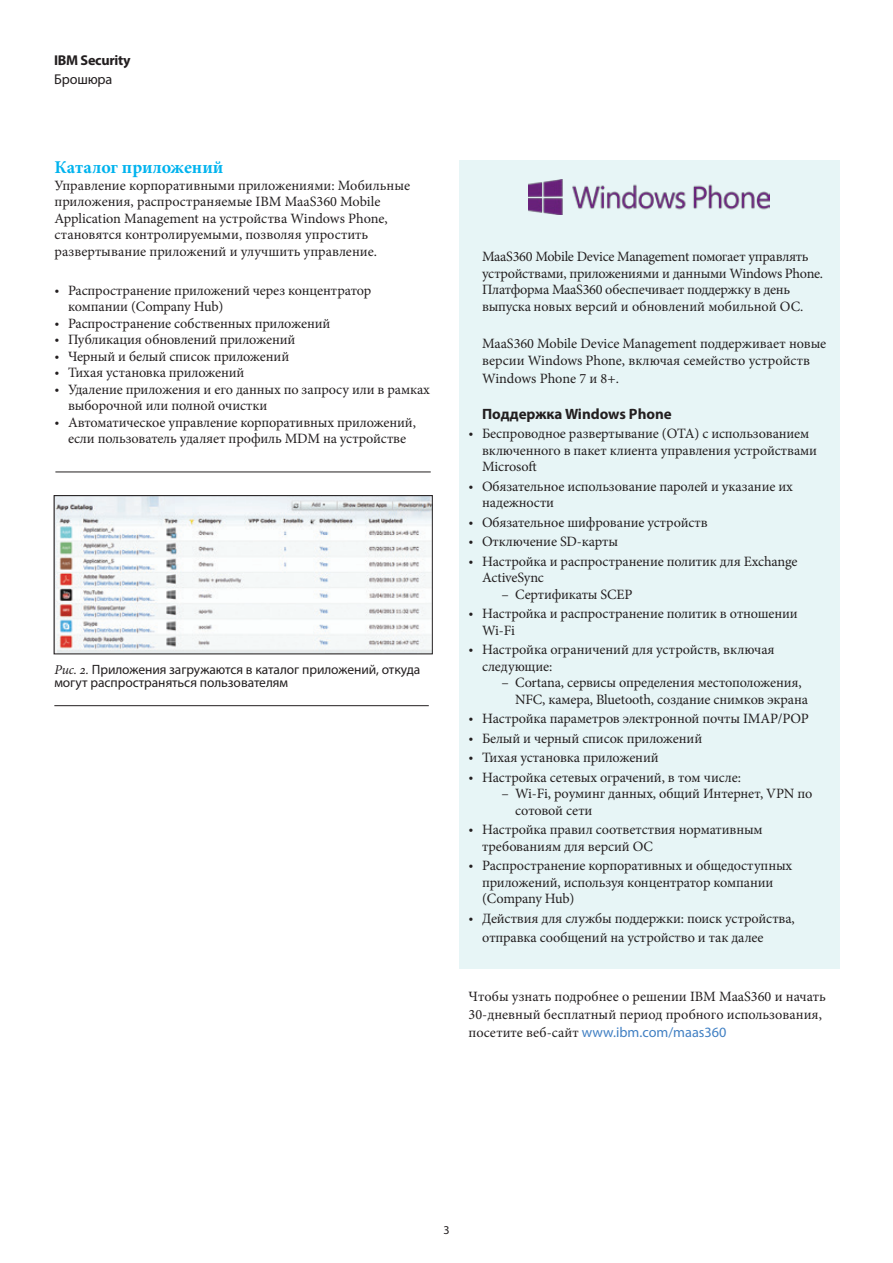
<style>
.page{position:relative;width:893px;height:1263px;background:#fff}
.page>*{position:absolute;margin:0;border:0;box-sizing:border-box;transform-origin:0 0}
._2A_head__color{font:700 18px "Minion Pro";letter-spacing:-.005em;color:#00b3ee}
._2B_sub_head_1__colo{font:700 15px "Myriad Pro";color:#231f20}
._2D_body_bulleted_1{font:14.25px/16.5px "Minion Pro";letter-spacing:-.01em;color:#231f20}
._2C_body{font:14.25px/16.5px "Minion Pro";color:#231f20}
._2A_head__color-2{font:14.25px/16.5px "Minion Pro";letter-spacing:-.02em;color:#231f20}
._2D_body_bulleted_2{font:14.25px/16.5px "Minion Pro";letter-spacing:-.01em;color:#231f20}
._0A_business_unit{font:700 14.25px "Myriad Pro";letter-spacing:-.02em;color:#231f20}
._0A_collateral_type{font:14.25px "Myriad Pro";letter-spacing:-.01em;color:#231f20}
._2E_figure_caption_w{font:13.5px/13.5px "Myriad Pro";letter-spacing:-.005em;color:#231f20}
._0B_industry_area{font:12px "Myriad Pro";color:#231f20}
.s1{font-family:"Janson Text LT Std";font-size:9.75px}
.s2{font-family:"Minion Pro";font-style:italic}
.s3{font-family:"Myriad Pro";color:#4180c3}
</style>
<div class="page">
<div style="left:459px;top:160px;width:380px;height:808px;background:#e7f5f6"></div>
<hr style="left:55px;top:472px;width:376px;height:1px;background:#231f20">
<hr style="left:54px;top:705px;width:375px;height:1px;background:#231f20">
<img style="left:56px;top:497px;width:375px;height:155px">
<div style="left:54px;top:495px;width:379px;height:159px;border:1px solid #231f20"></div>
<img style="left:529px;top:180px;width:240px;height:34px">
<p class="_0A_business_unit" style="left:54px;top:51px;width:78px">IBM Security</p>
<p class="_0A_collateral_type" style="left:54px;top:70px;width:60px">Брошюра</p>
<p class="_2A_head__color" style="left:55px;top:155px;width:170px">Каталог приложений</p>
<p class="_2C_body" style="left:55px;top:177px;width:357px">Управление корпоративными приложениями: Мобильные приложения, распространяемые IBM MaaS360 Mobile Application Management на устройства Windows Phone, становятся контролируемыми, позволяя упростить развертывание приложений и улучшить управление.</p>
<p class="_2D_body_bulleted_1" style="left:68px;top:282px;width:305px;text-indent:-14px"><span class="s1">•</span> Распространение приложений через концентратор компании (Company Hub)</p>
<p class="_2D_body_bulleted_1" style="left:55px;top:315px;width:277px"><span class="s1">•</span> Распространение собственных приложений</p>
<p class="_2D_body_bulleted_1" style="left:55px;top:331px;width:242px"><span class="s1">•</span> Публикация обновлений приложений</p>
<p class="_2D_body_bulleted_1" style="left:55px;top:348px;width:236px"><span class="s1">•</span> Черный и белый список приложений</p>
<p class="_2D_body_bulleted_1" style="left:55px;top:364px;width:192px"><span class="s1">•</span> Тихая установка приложений</p>
<p class="_2D_body_bulleted_1" style="left:68px;top:381px;width:363px;text-indent:-14px"><span class="s1">•</span> Удаление приложения и его данных по запросу или в рамках выборочной или полной очистки</p>
<p class="_2D_body_bulleted_1" style="left:55px;top:414px;width:363px;text-align:center"><span class="s1">•</span> Автоматическое управление корпоративных приложений, если пользователь удаляет профиль MDM на устройстве</p>
<p class="_2E_figure_caption_w" style="left:54px;top:662px;width:368px"><span class="s2">Рис. 2.</span> Приложения загружаются в каталог приложений, откуда могут распространяться пользователям</p>
<p class="_2A_head__color-2" style="left:482px;top:249px;width:342px">MaaS360 Mobile Device Management помогает управлять устройствами, приложениями и данными Windows Phone.<br>Платформа MaaS360 обеспечивает поддержку в день выпуска новых версий и обновлений мобильной ОС.</p>
<p class="_2C_body" style="left:482px;top:335px;width:346px;line-height:17.1px">MaaS360 Mobile Device Management поддерживает новые версии Windows Phone, включая семейство устройств<br>Windows Phone 7 и 8+.</p>
<p class="_2B_sub_head_1__colo" style="left:482px;top:404px;width:191px">Поддержка Windows Phone</p>
<p class="_2D_body_bulleted_1" style="left:482px;top:425px;width:336px;text-indent:-14px"><span class="s1">•</span> Беспроводное развертывание (OTA) с использованием включенного в пакет клиента управления устройствами<br>Microsoft</p>
<p class="_2D_body_bulleted_1" style="left:482px;top:478px;width:312px;text-indent:-14px"><span class="s1">•</span> Обязательное использование паролей и указание их надежности</p>
<p class="_2D_body_bulleted_1" style="left:469px;top:514px;width:240px"><span class="s1">•</span> Обязательное шифрование устройств</p>
<p class="_2D_body_bulleted_1" style="left:469px;top:533px;width:151px"><span class="s1">•</span> Отключение SD-карты</p>
<p class="_2D_body_bulleted_1" style="left:482px;top:553px;width:317px;text-indent:-14px"><span class="s1">•</span> Настройка и распространение политик для Exchange<br>ActiveSync</p>
<p class="_2D_body_bulleted_2" style="left:502px;top:586px;width:132px">– Сертификаты SCEP</p>
<p class="_2D_body_bulleted_1" style="left:482px;top:605px;width:317px;text-indent:-14px"><span class="s1">•</span> Настройка и распространение политик в отношении<br>Wi-Fi</p>
<p class="_2D_body_bulleted_1" style="left:482px;top:641px;width:294px;text-indent:-14px"><span class="s1">•</span> Настройка ограничений для устройств, включая следующие:</p>
<p class="_2C_body" style="left:515px;top:674px;width:294px;text-indent:-14px">– Cortana, сервисы определения местоположения,<br>NFC, камера, Bluetooth, создание снимков экрана</p>
<p class="_2D_body_bulleted_1" style="left:469px;top:710px;width:342px"><span class="s1">•</span> Настройка параметров электронной почты IMAP/POP</p>
<p class="_2D_body_bulleted_1" style="left:469px;top:730px;width:235px"><span class="s1">•</span> Белый и черный список приложений</p>
<p class="_2D_body_bulleted_1" style="left:469px;top:749px;width:192px"><span class="s1">•</span> Тихая установка приложений</p>
<p class="_2D_body_bulleted_1" style="left:469px;top:769px;width:274px"><span class="s1">•</span> Настройка сетевых ограчений, в том числе:</p>
<p class="_2D_body_bulleted_2" style="left:515px;top:785px;width:299px;text-indent:-14px">– Wi-Fi, роуминг данных, общий Интернет, VPN по сотовой сети</p>
<p class="_2D_body_bulleted_1" style="left:482px;top:821px;width:282px;text-indent:-14px"><span class="s1">•</span> Настройка правил соответствия нормативным требованиям для версий ОС</p>
<p class="_2D_body_bulleted_1" style="left:482px;top:857px;width:312px;text-indent:-14px"><span class="s1">•</span> Распространение корпоративных и общедоступных приложений, используя концентратор компании (Company Hub)</p>
<p class="_2D_body_bulleted_1" style="left:482px;top:908px;width:314px;line-height:19.5px;text-indent:-14px"><span class="s1">•</span> Действия для службы поддержки: поиск устройства, отправка сообщений на устройство и так далее</p>
<p class="_2C_body" style="left:469px;top:987px;width:359px;line-height:18px">Чтобы узнать подробнее о решении IBM MaaS360 и начать<br>30-дневный бесплатный период пробного использования, посетите веб-сайт <span class="s3">www.ibm.com/maas360</span></p>
<p class="_0B_industry_area" style="left:443px;top:1223px;width:8px">3</p>
</div>
